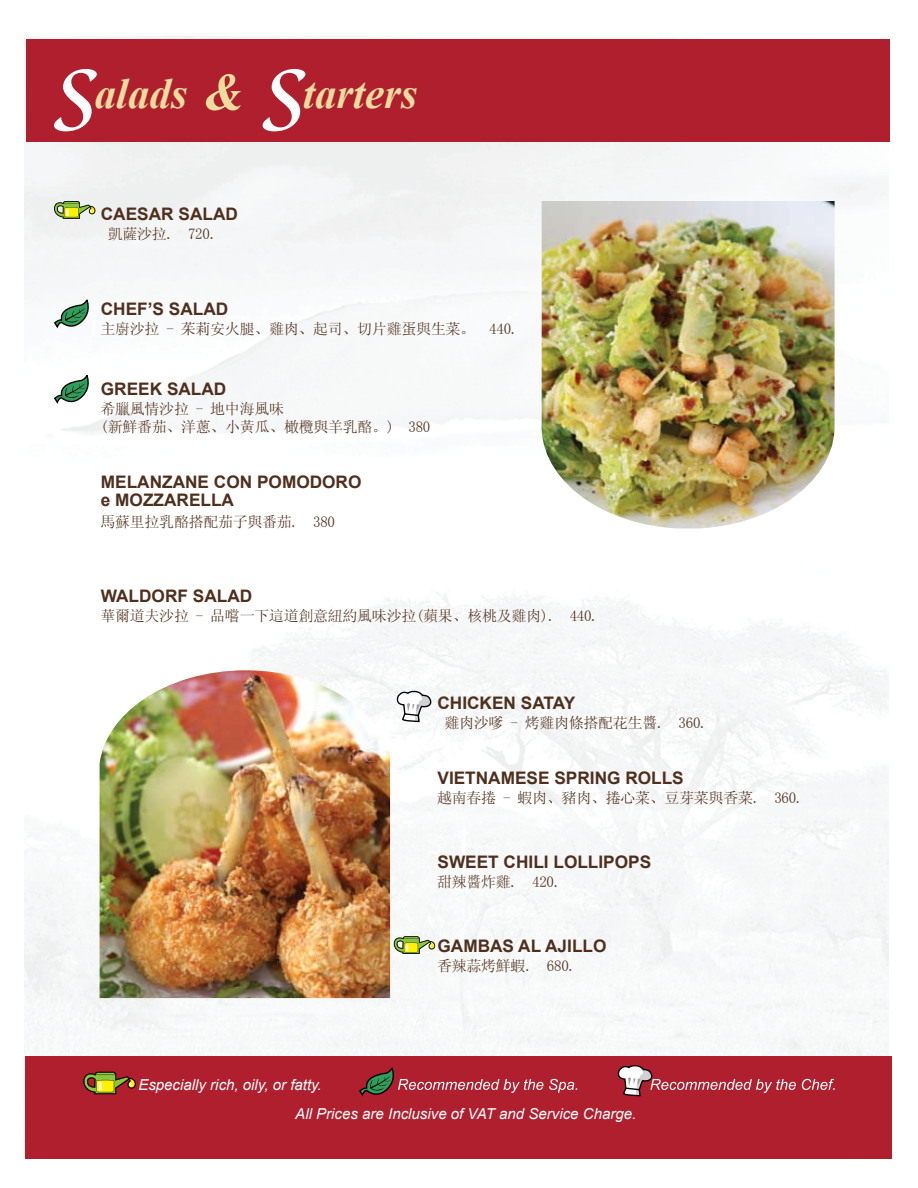
<style>
.page{position:relative;width:918px;height:1188px;background:#fff}
.page>*{position:absolute;margin:0;border:0;box-sizing:border-box;transform-origin:0 0}
.t1{font:96.15px "Cataneo BT";color:#fff}
.t2{font:italic 700 42.9px "Times New Roman";color:#eedb9e}
.t3{font:700 17.25px/18px "Arial";color:#4f2f1d}
.t4{font:15px/18px "Sim Sun";letter-spacing:-.02em;color:#4f2f1d}
.t5{font:italic 15px "Arial";color:#fff}
.s1{font-size:52.8px}
</style>
<div class="page">
<img style="left:25px;top:36px;width:864px;height:1118px">
<div style="left:26px;top:39px;width:864px;height:102px;background:#b01f2e"></div>
<div style="left:26px;top:1056px;width:866px;height:103px;background:#b01f2e"></div>
<svg style="left:802px;top:1079px;width:33px;height:11px"></svg>
<svg style="left:617px;top:1065px;width:179px;height:32px"></svg>
<svg style="left:549px;top:1079px;width:28px;height:14px"></svg>
<svg style="left:359px;top:1067px;width:184px;height:30px"></svg>
<svg style="left:83px;top:1072px;width:53px;height:22px"></svg>
<img style="left:542px;top:201px;width:293px;height:327px">
<img style="left:100px;top:670px;width:290px;height:328px">
<svg style="left:53px;top:300px;width:39px;height:31px"></svg>
<svg style="left:53px;top:375px;width:39px;height:32px"></svg>
<svg style="left:394px;top:936px;width:41px;height:18px"></svg>
<svg style="left:54px;top:201px;width:41px;height:18px"></svg>
<svg style="left:396px;top:690px;width:37px;height:58px"></svg>
<h1 class="t1" style="left:54px;top:40px;width:47px">S</h1>
<h1 class="t1" style="left:262px;top:40px;width:47px">S</h1>
<h2 class="t2" style="left:95px;top:63px;width:324px">alads <span class="s1">&amp;</span> tarters</h2>
<p class="t3" style="left:101px;top:205px;width:139px">CAESAR SALAD</p>
<p class="t4" style="left:108px;top:224px;width:111px">凱薩沙拉. 720.</p>
<p class="t3" style="left:101px;top:301px;width:129px">CHEF’S SALAD</p>
<p class="t4" style="left:100px;top:320px;width:419px">主廚沙拉 - 茱莉安火腿、雞肉、起司、切片雞蛋與生菜。 440.</p>
<p class="t3" style="left:101px;top:380px;width:127px">GREEK SALAD</p>
<p class="t4" style="left:100px;top:399px;width:331px">希臘風情沙拉 - 地中海風味<br>(新鮮番茄、洋蔥、小黃瓜、橄欖與羊乳酪。) 380</p>
<p class="t3" style="left:101px;top:473px;width:262px">MELANZANE CON POMODORO e MOZZARELLA</p>
<p class="t4" style="left:100px;top:512px;width:236px">馬蘇里拉乳酪搭配茄子與番茄. 380</p>
<p class="t3" style="left:101px;top:588px;width:153px">WALDORF SALAD</p>
<p class="t4" style="left:100px;top:607px;width:500px">華爾道夫沙拉 - 品嚐一下這道創意紐約風味沙拉(蘋果、核桃及雞肉). 440.</p>
<p class="t3" style="left:438px;top:694px;width:139px">CHICKEN SATAY</p>
<p class="t4" style="left:444px;top:713px;width:265px">雞肉沙嗲 - 烤雞肉條搭配花生醬. 360.</p>
<p class="t3" style="left:438px;top:769px;width:248px">VIETNAMESE SPRING ROLLS</p>
<p class="t4" style="left:437px;top:788px;width:368px">越南春捲 - 蝦肉、豬肉、捲心菜、豆芽菜與香菜. 360.</p>
<p class="t3" style="left:438px;top:853px;width:215px">SWEET CHILI LOLLIPOPS</p>
<p class="t4" style="left:437px;top:872px;width:126px">甜辣醬炸雞. 420.</p>
<p class="t3" style="left:438px;top:937px;width:170px">GAMBAS AL AJILLO</p>
<p class="t5" style="left:138px;top:1075px;width:185px">Especially rich, oily, or fatty.</p>
<p class="t4" style="left:437px;top:956px;width:140px">香辣蒜烤鮮蝦. 680.</p>
<p class="t5" style="left:295px;top:1104px;width:343px">All Prices are Inclusive of VAT and Service Charge.</p>
</div>
